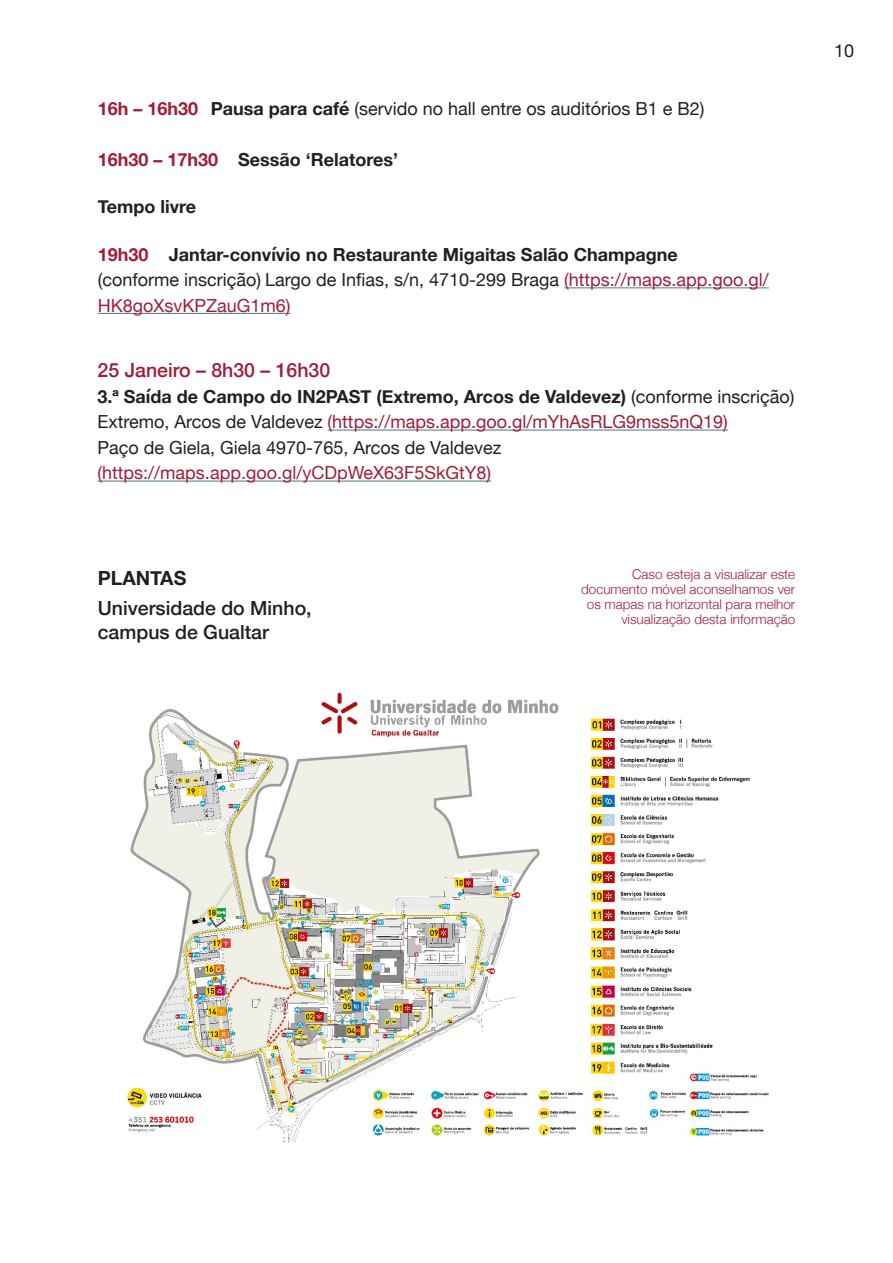
<style>
.page{position:relative;width:893px;height:1263px;background:#fff}
.page>*{position:absolute;margin:0;border:0;box-sizing:border-box;transform-origin:0 0}
.t1{font:500 19.5px/24px "Helvetica Neue";color:#231f20}
.t2{font:500 19.5px "Helvetica Neue";color:#a01d38}
.t3{font:700 19.5px "Helvetica Neue";color:#231f20}
.t4{font:700 18px/25.5px "Helvetica Neue";color:#231f20}
.t5{font:18px/25.5px "Helvetica Neue";color:#a01d38}
.t6{font:18px "Helvetica Neue";color:#231f20}
.t7{font:300 13.5px/15px "Helvetica Neue";color:#a01d38;text-align:right}
.s1{font-weight:700;color:#a01d38}
.s2{font-weight:700}
.s3{color:#a01d38}
.s4{font-weight:400}
.s5{font-weight:400;color:#a01d38}
.s6{color:#231f20}
</style>
<div class="page">
<hr style="left:328px;top:430px;width:400px;height:1px;background:#467886">
<hr style="left:98px;top:481px;width:393px;height:1px;background:#467886">
<hr style="left:564px;top:287px;width:205px;height:1px;background:#467886">
<hr style="left:98px;top:313px;width:193px;height:1px;background:#467886">
<img style="left:126px;top:692px;width:643px;height:451px">
<p class="t6" style="left:98px;top:96px;width:608px"><span class="s1">16h – 16h30</span> <span class="s2">Pausa para café</span> (servido no hall entre os auditórios B1 e B2)</p>
<p class="t4" style="left:98px;top:148px;width:302px"><span class="s3">16h30 – 17h30</span> Sessão ‘Relatores’</p>
<p class="t4" style="left:98px;top:195px;width:100px">Tempo livre</p>
<p class="t4" style="left:98px;top:242px;width:673px"><span class="s3">19h30</span> Jantar-convívio no Restaurante Migaitas Salão Champagne<br><span class="s4">(conforme inscrição) Largo de Infias, s/n, 4710-299 Braga</span> <span class="s5">(https://maps.app.goo.gl/<br>HK8goXsvKPZauG1m6)</span></p>
<p class="t2" style="left:98px;top:355px;width:234px">25 Janeiro – 8h30 – 16h30</p>
<p class="t4" style="left:98px;top:384px;width:698px">3.ª Saída de Campo do IN2PAST (Extremo, Arcos de Valdevez) <span class="s4">(conforme inscrição)<br>Extremo, Arcos de Valdevez</span> <span class="s5">(https://maps.app.goo.gl/mYhAsRLG9mss5nQ19)</span></p>
<p class="t5" style="left:98px;top:436px;width:405px"><span class="s6">Paço de Giela, Giela 4970-765, Arcos de Valdevez </span>(https://maps.app.goo.gl/yCDpWeX63F5SkGtY8)</p>
<p class="t3" style="left:98px;top:562px;width:90px">PLANTAS</p>
<p class="t1" style="left:98px;top:594px;width:215px">Universidade do Minho, campus de Gualtar</p>
<p class="t7" style="left:632px;top:565px;width:165px">Caso esteja a visualizar este</p>
<p class="t7" style="left:581px;top:580px;width:216px">documento móvel aconselhamos ver os mapas na horizontal para melhor visualização desta informação</p>
<p class="t6" style="left:834px;top:38px;width:22px">10</p>
</div>
